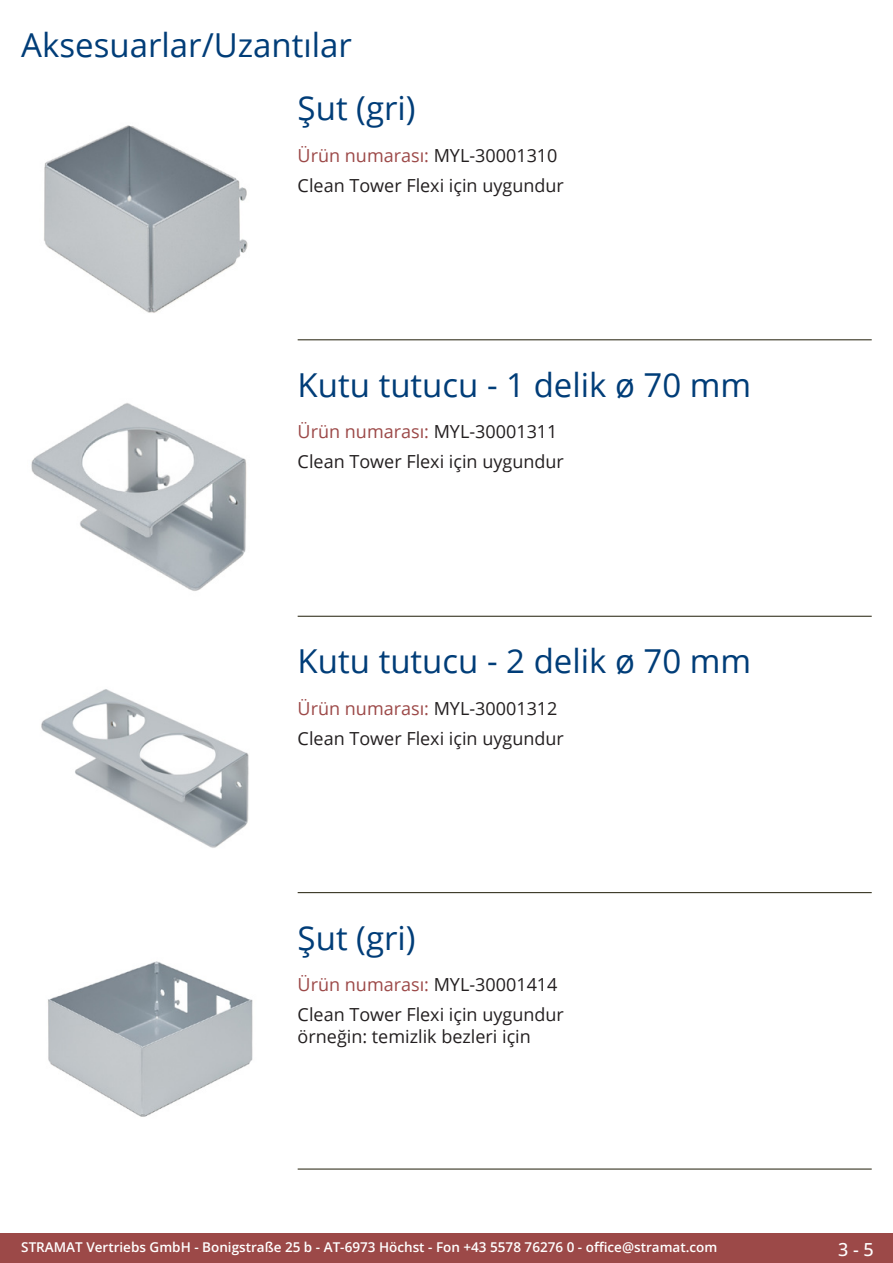
<style>
.page{position:relative;width:893px;height:1263px;background:#fff}
.page>*{position:absolute;margin:0;border:0;box-sizing:border-box;transform-origin:0 0}
.Produkttitel{font:33px "Open Sans";color:#003d78}
.RastTitel{font:33px "Open Sans";color:#003d78}
.Beschreibung_Text{font:18px/21.6px "Open Sans";color:#231f20}
.TechDaten_Überschrif{font:18px "Open Sans";color:#9c4948}
.t1{font:500 18px "Open Sans";color:#fff}
.t2{font:600 13.5px "Open Sans";color:#fff}
.s1{color:#231f20}
</style>
<div class="page">
<div style="left:0;top:1233px;width:893px;height:30px;background:#9c4948"></div>
<hr style="left:298px;top:340px;width:574px;height:1px;background:#201d08">
<hr style="left:298px;top:616px;width:574px;height:1px;background:#201d08">
<hr style="left:298px;top:892px;width:574px;height:1px;background:#201d08">
<hr style="left:298px;top:1169px;width:574px;height:1px;background:#201d08">
<img style="left:44px;top:125px;width:204px;height:188px">
<img style="left:31px;top:403px;width:216px;height:188px">
<img style="left:41px;top:689px;width:208px;height:159px">
<img style="left:48px;top:961px;width:205px;height:156px">
<p class="RastTitel" style="left:21px;top:22px;width:332px">Aksesuarlar/Uzantılar</p>
<p class="Produkttitel" style="left:298px;top:86px;width:120px">Şut (gri)</p>
<p class="TechDaten_Überschrif" style="left:298px;top:143px;width:261px">Ürün numarası: <span class="s1">MYL-30001310</span></p>
<p class="Beschreibung_Text" style="left:298px;top:174px;width:268px">Clean Tower Flexi için uygundur</p>
<p class="Produkttitel" style="left:298px;top:362px;width:455px">Kutu tutucu - 1 delik ø 70 mm</p>
<p class="TechDaten_Überschrif" style="left:298px;top:420px;width:261px">Ürün numarası: <span class="s1">MYL-30001311</span></p>
<p class="Beschreibung_Text" style="left:298px;top:450px;width:268px">Clean Tower Flexi için uygundur</p>
<p class="Produkttitel" style="left:298px;top:638px;width:455px">Kutu tutucu - 2 delik ø 70 mm</p>
<p class="TechDaten_Überschrif" style="left:298px;top:696px;width:261px">Ürün numarası: <span class="s1">MYL-30001312</span></p>
<p class="Beschreibung_Text" style="left:298px;top:727px;width:268px">Clean Tower Flexi için uygundur</p>
<p class="Produkttitel" style="left:298px;top:915px;width:120px">Şut (gri)</p>
<p class="TechDaten_Überschrif" style="left:298px;top:972px;width:261px">Ürün numarası: <span class="s1">MYL-30001414</span></p>
<p class="Beschreibung_Text" style="left:298px;top:1003px;width:268px">Clean Tower Flexi için uygundur örneğin: temizlik bezleri için</p>
<p class="t2" style="left:21px;top:1238px;width:698px">STRAMAT Vertriebs GmbH - Bonigstraße 25 b - AT-6973 Höchst - Fon +43 5578 76276 0 - office@stramat.com</p>
<p class="t1" style="left:838px;top:1237px;width:37px">3 - 5</p>
</div>
